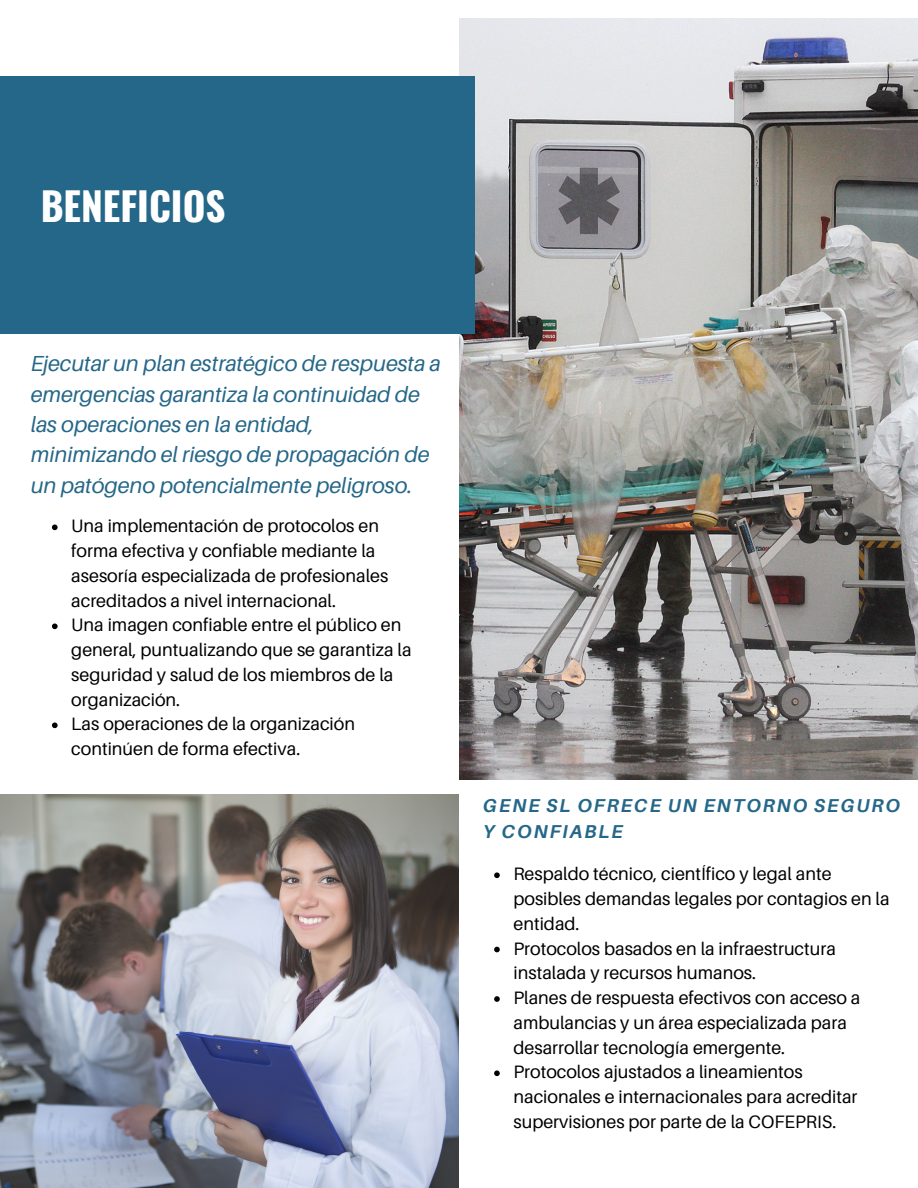
<style>
.page{position:relative;width:918px;height:1188px;background:#fff}
.page>*{position:absolute;margin:0;border:0;box-sizing:border-box;transform-origin:0 0}
.t1{font:700 39px "Oswald";color:#fff}
.t2{font:italic 21.75px/30.3px "Aileron";color:#256788}
.t3{font:italic 700 18.75px/25.8px "Aileron";letter-spacing:.1em;color:#256788}
.t4{font:18px/24.8px "Aileron";color:#000}
</style>
<div class="page">
<img style="left:459px;top:19px;width:459px;height:760px">
<img style="left:0;top:795px;width:459px;height:393px">
<div style="left:0;top:77px;width:474px;height:257px;background:#256788"></div>
<svg style="left:52px;top:525px;width:6px;height:5px"></svg>
<svg style="left:52px;top:624px;width:6px;height:5px"></svg>
<svg style="left:52px;top:723px;width:6px;height:5px"></svg>
<svg style="left:494px;top:872px;width:6px;height:6px"></svg>
<svg style="left:494px;top:947px;width:6px;height:5px"></svg>
<svg style="left:494px;top:996px;width:6px;height:6px"></svg>
<svg style="left:494px;top:1070px;width:6px;height:6px"></svg>
<h1 class="t1" style="left:41px;top:175px;width:186px">BENEFICIOS</h1>
<p class="t2" style="left:31px;top:348px;width:411px">Ejecutar un plan estratégico de respuesta a emergencias garantiza la continuidad de las operaciones en la entidad, minimizando el riesgo de propagación de un patógeno potencialmente peligroso.</p>
<p class="t4" style="left:71px;top:513px;width:342px">Una implementación de protocolos en forma efectiva y confiable mediante la asesoría especializada de profesionales acreditados a nivel internacional.<br>Una imagen confiable entre el público en general, puntualizando que se garantiza la seguridad y salud de los miembros de la organización.<br>Las operaciones de la organización continúen de forma efectiva.</p>
<p class="t3" style="left:483px;top:792px;width:419px">GENE SL OFRECE UN ENTORNO SEGURO<br>Y CONFIABLE</p>
<p class="t4" style="left:513px;top:861px;width:378px">Respaldo técnico, cientÍfico y legal ante posibles demandas legales por contagios en la entidad.<br>Protocolos basados en la infraestructura instalada y recursos humanos.<br>Planes de respuesta efectivos con acceso a ambulancias y un área especializada para desarrollar tecnología emergente.<br>Protocolos ajustados a lineamientos nacionales e internacionales para acreditar supervisiones por parte de la COFEPRIS.</p>
</div>
